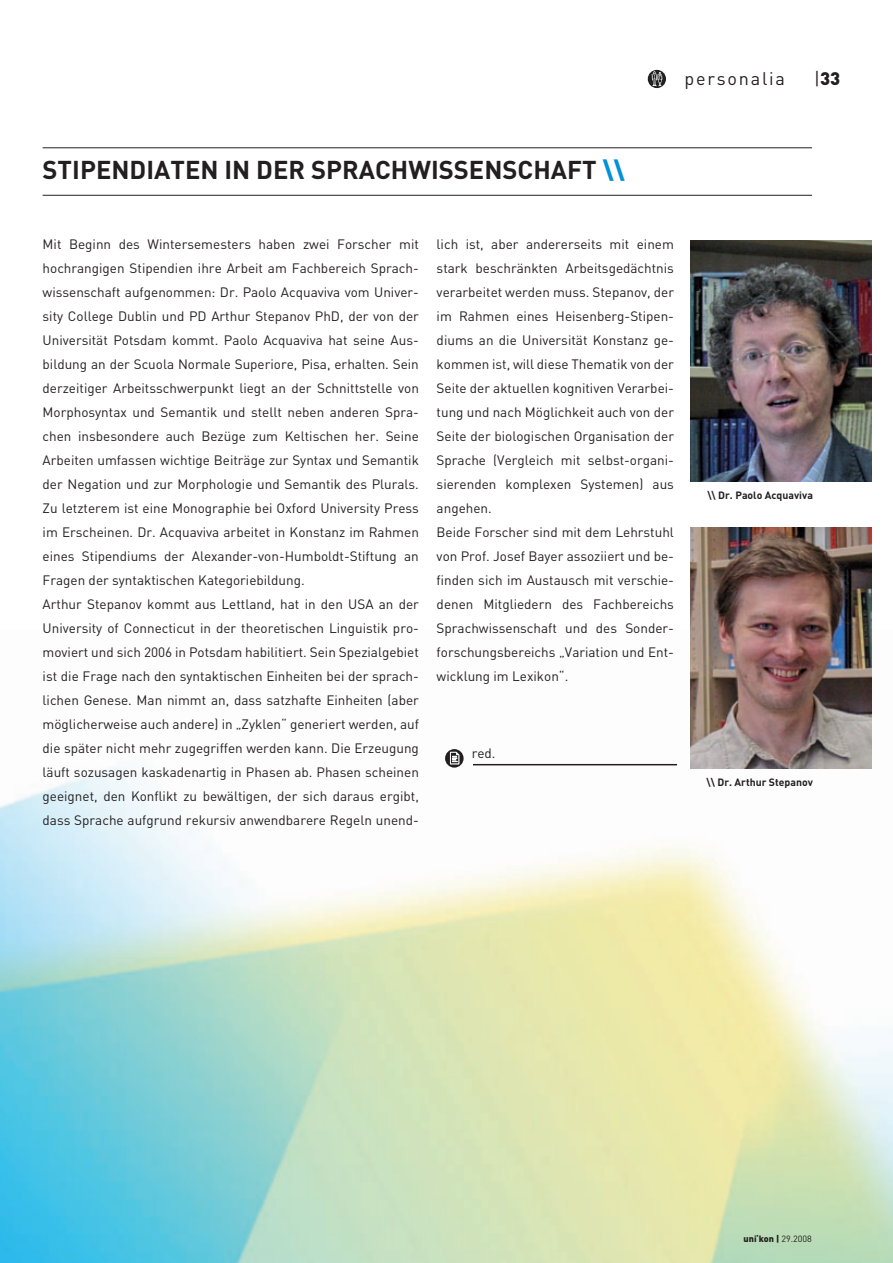
<style>
.page{position:relative;width:893px;height:1263px;background:#fff}
.page>*{position:absolute;margin:0;border:0;box-sizing:border-box;transform-origin:0 0}
.t1{font:700 25.5px "DIN";color:#231f20}
.t2{font:18px "DIN";letter-spacing:.1em;color:#231f20}
.t3{font:900 18px "DIN";color:#231f20}
.t4{font:13.5px/24px "DIN";color:#231f20}
.t5{font:700 10.5px "DIN";color:#231f20}
.t6{font:900 9px "DIN";color:#231f20}
.t7{font:900 6px "DIN";color:#231f20;scale:1.27 1}
.s1{font-weight:400}
.s2{font-weight:900;color:#0091d6}
</style>
<div class="page">
<img style="left:0;top:763px;width:893px;height:500px">
<hr style="left:43px;top:195px;width:769px;height:1px;background:#231f20">
<hr style="left:43px;top:147px;width:769px;height:1px;background:#231f20">
<img style="left:690px;top:241px;width:182px;height:241px">
<img style="left:690px;top:527px;width:182px;height:241px">
<svg style="left:648px;top:70px;width:18px;height:18px"></svg>
<hr style="left:473px;top:764px;width:204px;height:1px;background:#231f20">
<svg style="left:445px;top:749px;width:19px;height:19px"></svg>
<svg style="left:450px;top:752px;width:10px;height:13px"></svg>
<h2 class="t2" style="left:684px;top:67px;width:102px">personalia</h2>
<h2 class="t3" style="left:814px;top:67px;width:27px"><span class="s1">|</span>33</h2>
<h1 class="t1" style="left:43px;top:153px;width:584px">STIPENDIATEN IN DER SPRACHWISSENSCHAFT <span class="s2">\\</span></h1>
<p class="t4" style="left:43px;top:232px;width:378px">Mit Beginn des Wintersemesters haben zwei Forscher mit hochrangigen Stipendien ihre Arbeit am Fachbereich Sprach&shy;wissenschaft aufgenommen: Dr. Paolo Acquaviva vom Univer&shy;sity College Dublin und PD Arthur Stepanov PhD, der von der Universität Potsdam kommt. Paolo Acquaviva hat seine Aus&shy;bildung an der Scuola Normale Superiore, Pisa, erhalten. Sein derzeitiger Arbeitsschwerpunkt liegt an der Schnittstelle von Morphosyntax und Semantik und stellt neben anderen Spra&shy;chen insbesondere auch Bezüge zum Keltischen her. Seine Arbeiten umfassen wichtige Beiträge zur Syntax und Semantik der Negation und zur Morphologie und Semantik des Plurals.<br>Zu letzterem ist eine Monographie bei Oxford University Press im Erscheinen. Dr. Acquaviva arbeitet in Konstanz im Rahmen eines Stipendiums der Alexander-von-Humboldt-Stiftung an Fragen der syntaktischen Kategoriebildung.<br>Arthur Stepanov kommt aus Lettland, hat in den USA an der University of Connecticut in der theoretischen Linguistik pro&shy;moviert und sich 2006 in Potsdam habilitiert. Sein Spezialgebiet ist die Frage nach den syntaktischen Einheiten bei der sprach&shy;lichen Genese. Man nimmt an, dass satzhafte Einheiten (aber möglicherweise auch andere) in „Zyklen“ generiert werden, auf die später nicht mehr zugegriffen werden kann. Die Erzeugung läuft sozusagen kaskadenartig in Phasen ab. Phasen scheinen geeignet, den Konflikt zu bewältigen, der sich daraus ergibt, dass Sprache aufgrund rekursiv anwendbarere Regeln unend-</p>
<p class="t4" style="left:437px;top:232px;width:239px">lich ist, aber andererseits mit einem stark beschränkten Arbeitsgedächtnis verarbeitet werden muss. Stepanov, der im Rahmen eines Heisenberg-Stipen&shy;diums an die Universität Konstanz ge&shy;kommen ist, will diese Thematik von der Seite der aktuellen kognitiven Verarbei&shy;tung und nach Möglichkeit auch von der Seite der biologischen Organisation der Sprache (Vergleich mit selbst-organi&shy;sierenden komplexen Systemen) aus angehen.<br>Beide Forscher sind mit dem Lehrstuhl von Prof. Josef Bayer assoziiert und be&shy;finden sich im Austausch mit verschie&shy;denen Mitgliedern des Fachbereichs Sprachwissenschaft und des Sonder&shy;forschungsbereichs „Variation und Ent&shy;wicklung im Lexikon“.</p>
<p class="t4" style="left:472px;top:741px;width:25px">red.</p>
<p class="t5" style="left:707px;top:488px;width:107px">\\ Dr. Paolo Acquaviva</p>
<p class="t5" style="left:706px;top:775px;width:108px">\\ Dr. Arthur Stepanov</p>
<p class="t6" style="left:744px;top:1232px;width:70px">uni kon | <span class="s1">29.2008</span></p>
<p class="t7" style="left:757px;top:1230px;width:3px">,</p>
</div>
